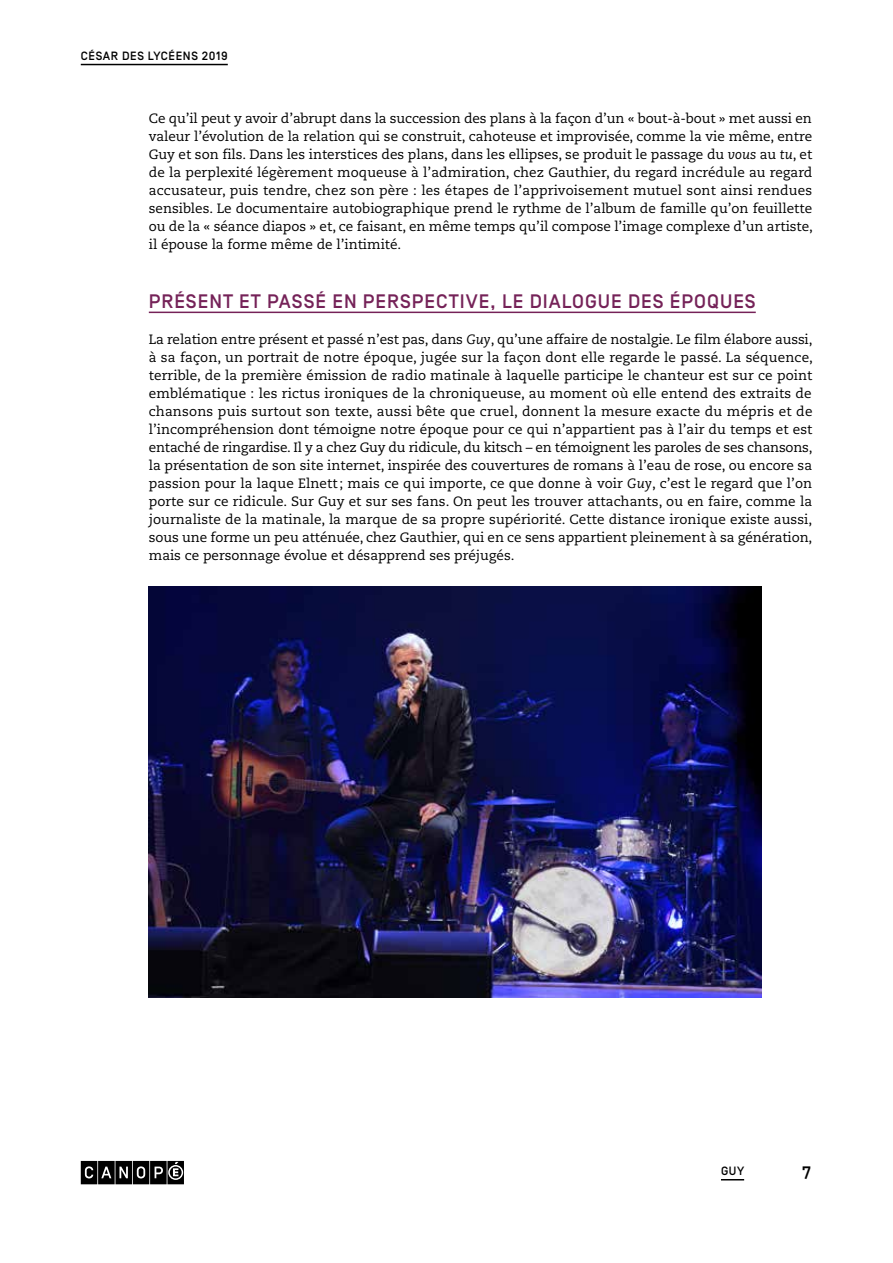
<style>
.page{position:relative;width:893px;height:1263px;background:#fff}
.page>*{position:absolute;margin:0;border:0;box-sizing:border-box;transform-origin:0 0}
.t1{font:500 19.5px "Simplon BP";letter-spacing:.05em;color:#752258}
.t2{font:500 18px "Simplon BP Mono";color:#000}
.t3{font:13.5px/18px "Caecilia LT Std";color:#000;text-align:justify}
.t4{font:500 12px "Simplon BP";letter-spacing:.05em;color:#000}
.s1{font-style:italic}
</style>
<div class="page">
<svg style="left:81px;top:1161px;width:103px;height:23px;background:#2f2f2f"></svg>
<hr style="left:81px;top:64px;width:147px;height:1px;background:#000">
<svg style="left:721px;top:1179px;width:23px;height:1px"></svg>
<hr style="left:149px;top:312px;width:607px;height:1px;background:#752258">
<img style="left:149px;top:587px;width:612px;height:411px">
<p class="t4" style="left:81px;top:49px;width:149px">CÉSAR DES LYCÉENS 2019</p>
<p class="t3" style="left:149px;top:110px;width:666px">Ce qu’il peut y avoir d’abrupt dans la succession des plans à la façon d’un « bout-à-bout » met aussi en valeur l’évolution de la relation qui se construit, cahoteuse et improvisée, comme la vie même, entre Guy et son fils. Dans les interstices des plans, dans les ellipses, se produit le passage du <span class="s1">vous</span> au <span class="s1">tu</span>, et de la perplexité légèrement moqueuse à l’admiration, chez Gauthier, du regard incrédule au regard accusateur, puis tendre, chez son père : les étapes de l’apprivoisement mutuel sont ainsi rendues sensibles. Le documentaire autobiographique prend le rythme de l’album de famille qu’on feuillette ou de la « séance diapos » et, ce faisant, en même temps qu’il compose l’image complexe d’un artiste, il épouse la forme même de l’intimité.</p>
<h1 class="t1" style="left:149px;top:290px;width:608px">PRÉSENT ET PASSÉ EN PERSPECTIVE, LE DIALOGUE DES ÉPOQUES</h1>
<p class="t3" style="left:149px;top:330px;width:665px">La relation entre présent et passé n’est pas, dans <span class="s1">Guy</span>, qu’une affaire de nostalgie. Le film élabore aussi, à sa façon, un portrait de notre époque, jugée sur la façon dont elle regarde le passé. La séquence, terrible, de la première émission de radio matinale à laquelle participe le chanteur est sur ce point emblématique : les rictus ironiques de la chroniqueuse, au moment où elle entend des extraits de chansons puis surtout son texte, aussi bête que cruel, donnent la mesure exacte du mépris et de l’incompréhension dont témoigne notre époque pour ce qui n’appartient pas à l’air du temps et est entaché de ringardise. Il y a chez Guy du ridicule, du kitsch – en témoignent les paroles de ses chansons, la présentation de son site internet, inspirée des couvertures de romans à l’eau de rose, ou encore sa passion pour la laque Elnett; mais ce qui importe, ce que donne à voir <span class="s1">Guy</span>, c’est le regard que l’on porte sur ce ridicule. Sur Guy et sur ses fans. On peut les trouver attachants, ou en faire, comme la journaliste de la matinale, la marque de sa propre supériorité. Cette distance ironique existe aussi, sous une forme un peu atténuée, chez Gauthier, qui en ce sens appartient pleinement à sa génération, mais ce personnage évolue et désapprend ses préjugés.</p>
<p class="t4" style="left:721px;top:1164px;width:25px">GUY</p>
<h2 class="t2" style="left:801px;top:1161px;width:12px">7</h2>
</div>
